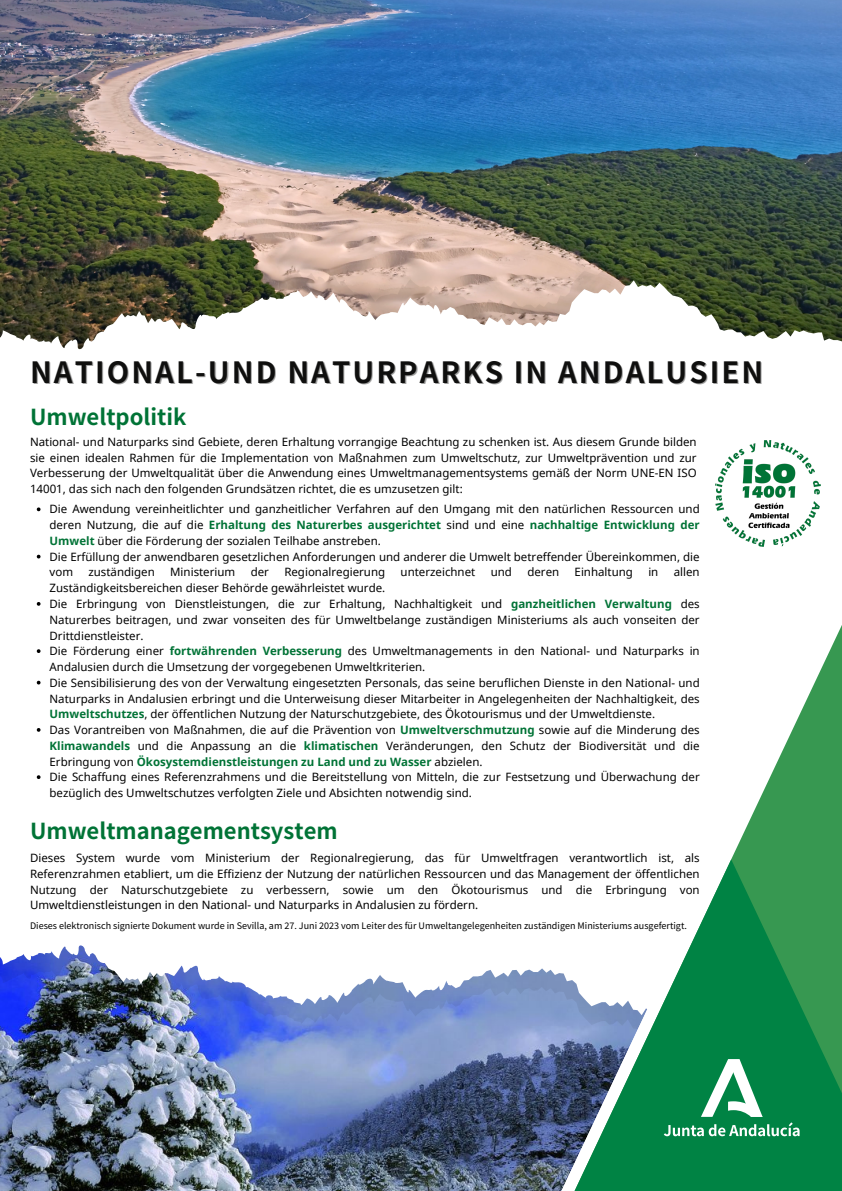
<style>
.page{position:relative;width:842px;height:1191px;background:#fff}
.page>*{position:absolute;margin:0;border:0;box-sizing:border-box;transform-origin:0 0}
.t1{font:700 29.2px "Noto Sans HK";letter-spacing:.07em;color:#0f0f0e}
.t2{font:700 22px "Noto Sans HK";color:#007336}
.t3{font:11.5px/15.7px "Noto Sans";color:#000;text-align:justify}
.t4{font:9px "Noto Sans HK";color:#000}
.s1{font-weight:700;color:#007336}
</style>
<div class="page">
<img style="left:0;top:1033px;width:556px;height:157px">
<img style="left:0;top:1015px;width:556px;height:18px">
<img style="left:0;top:945px;width:556px;height:70px">
<svg style="left:556px;top:973px;width:18px;height:217px"></svg>
<svg style="left:731px;top:625px;width:111px;height:234px"></svg>
<svg style="left:574px;top:859px;width:268px;height:331px"></svg>
<svg style="left:645px;top:1059px;width:155px;height:88px"></svg>
<img style="left:0;top:0;width:842px;height:262px">
<svg style="left:0;top:262px;width:842px;height:18px"></svg>
<svg style="left:0;top:280px;width:842px;height:161px"></svg>
<img style="left:716px;top:441px;width:104px;height:105px">
<svg style="left:37px;top:507px;width:4px;height:4px"></svg>
<svg style="left:37px;top:554px;width:4px;height:4px"></svg>
<svg style="left:37px;top:602px;width:4px;height:3px"></svg>
<svg style="left:37px;top:649px;width:4px;height:4px"></svg>
<svg style="left:37px;top:680px;width:4px;height:4px"></svg>
<svg style="left:37px;top:728px;width:4px;height:3px"></svg>
<svg style="left:37px;top:775px;width:4px;height:4px"></svg>
<p class="t1" style="left:30px;top:349px;width:735px">NATIONAL-UND NATURPARKS IN ANDALUSIEN</p>
<p class="t2" style="left:30px;top:399px;width:158px">Umweltpolitik</p>
<p class="t3" style="left:30px;top:433px;width:668px">National- und Naturparks sind Gebiete, deren Erhaltung vorrangige Beachtung zu schenken ist. Aus diesem Grunde bilden sie einen idealen Rahmen für die Implementation von Maßnahmen zum Umweltschutz, zur Umweltprävention und zur Verbesserung der Umweltqualität über die Anwendung eines Umweltmanagementsystems gemäß der Norm UNE-EN ISO 14001, das sich nach den folgenden Grundsätzen richtet, die es umzusetzen gilt:</p>
<p class="t3" style="left:50px;top:501px;width:652px">Die Awendung vereinheitlichter und ganzheitlicher Verfahren auf den Umgang mit den natürlichen Ressourcen und deren Nutzung, die auf die <span class="s1">Erhaltung des Naturerbes ausgerichtet</span> sind und eine <span class="s1">nachhaltige Entwicklung der Umwelt</span> über die Förderung der sozialen Teilhabe anstreben.</p>
<p class="t3" style="left:50px;top:548px;width:652px">Die Erfüllung der anwendbaren gesetzlichen Anforderungen und anderer die Umwelt betreffender Übereinkommen, die vom</p>
<p class="t3" style="left:88px;top:564px;width:68px">zuständigen</p>
<p class="t3" style="left:170px;top:564px;width:67px">Ministerium</p>
<p class="t3" style="left:251px;top:564px;width:20px">der</p>
<p class="t3" style="left:284px;top:564px;width:102px">Regionalregierung</p>
<p class="t3" style="left:401px;top:564px;width:76px">unterzeichnet</p>
<p class="t3" style="left:491px;top:564px;width:23px">und</p>
<p class="t3" style="left:527px;top:564px;width:33px">deren</p>
<p class="t3" style="left:575px;top:564px;width:60px">Einhaltung</p>
<p class="t3" style="left:648px;top:564px;width:12px">in</p>
<p class="t3" style="left:674px;top:564px;width:27px">allen</p>
<p class="t3" style="left:50px;top:580px;width:337px">Zuständigkeitsbereichen dieser Behörde gewährleistet wurde.</p>
<p class="t3" style="left:50px;top:595px;width:652px">Die Erbringung von Dienstleistungen, die zur Erhaltung, Nachhaltigkeit und <span class="s1">ganzheitlichen Verwaltung</span> des Naturerbes beitragen, und zwar vonseiten des für Umweltbelange zuständigen Ministeriums als auch vonseiten der Drittdienstleister.</p>
<p class="t3" style="left:50px;top:643px;width:652px">Die Förderung einer <span class="s1">fortwährenden Verbesserung</span> des Umweltmanagements in den National- und Naturparks in<br>Andalusien durch die Umsetzung der vorgegebenen Umweltkriterien.</p>
<p class="t3" style="left:50px;top:674px;width:652px">Die Sensibilisierung des von der Verwaltung eingesetzten Personals, das seine beruflichen Dienste in den National- und Naturparks in Andalusien erbringt und die Unterweisung dieser Mitarbeiter in Angelegenheiten der Nachhaltigkeit, des <span class="s1">Umweltschutzes</span>, der öffentlichen Nutzung der Naturschutzgebiete, des Ökotourismus und der Umweltdienste.</p>
<p class="t3" style="left:50px;top:721px;width:652px">Das Vorantreiben von Maßnahmen, die auf die Prävention von <span class="s1">Umweltverschmutzung</span> sowie auf die Minderung des <span class="s1">Klimawandels</span> und die Anpassung an die <span class="s1">klimatischen</span> Veränderungen, den Schutz der Biodiversität und die Erbringung von <span class="s1">Ökosystemdienstleistungen zu Land und zu Wasser</span> abzielen.</p>
<p class="t3" style="left:50px;top:768px;width:652px">Die Schaffung eines Referenzrahmens und die Bereitstellung von Mitteln, die zur Festsetzung und Überwachung der bezüglich des Umweltschutzes verfolgten Ziele und Absichten notwendig sind.</p>
<p class="t2" style="left:30px;top:813px;width:309px">Umweltmanagementsystem</p>
<p class="t3" style="left:30px;top:849px;width:671px">Dieses System wurde vom Ministerium der Regionalregierung, das für Umweltfragen verantwortlich ist, als Referenzrahmen etabliert, um die Effizienz der Nutzung der natürlichen Ressourcen und das Management der öffentlichen Nutzung der Naturschutzgebiete zu verbessern, sowie um den Ökotourismus und die Erbringung von Umweltdienstleistungen in den National- und Naturparks in Andalusien zu fördern.</p>
<p class="t4" style="left:30px;top:918px;width:658px">Dieses elektronisch signierte Dokument wurde in Sevilla, am 27. Juni 2023 vom Leiter des für Umweltangelegenheiten zuständigen Ministeriums ausgefertigt.</p>
</div>
